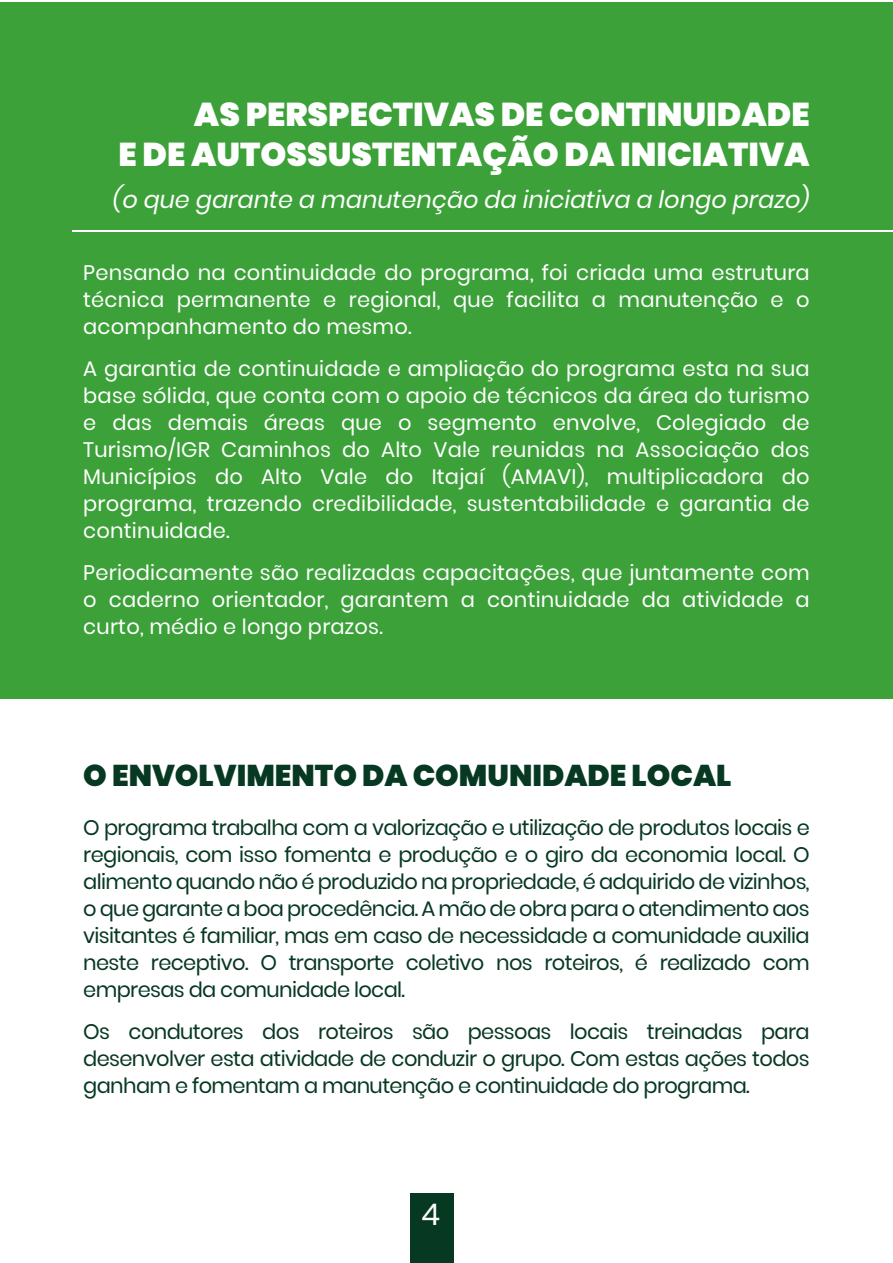
<style>
.page{position:relative;width:893px;height:1263px;background:#fff}
.page>*{position:absolute;margin:0;border:0;box-sizing:border-box;transform-origin:0 0}
.t1{font:900 33px/39.6px "Poppins";color:#fff;text-align:right}
.t2{font:900 30px "Poppins";color:#073822}
.t3{font:30px "Poppins";color:#fff}
.t4{font:italic 24px "Poppins";color:#fff}
.t5{font:21px/27px "Poppins";letter-spacing:.01em;color:#fff;text-align:justify}
.t6{font:21px/27px "Poppins";letter-spacing:-.03em;color:#073822;text-align:justify}
</style>
<div class="page">
<div style="left:0;top:2px;width:893px;height:697px;background:#3ba138"></div>
<hr style="left:72px;top:230px;width:821px;height:2px;background:#fff">
<div style="left:410px;top:1193px;width:44px;height:70px;background:#073822"></div>
<h1 class="t1" style="left:119px;top:95px;width:693px">AS PERSPECTIVAS DE CONTINUIDADE<br>E DE AUTOSSUSTENTAÇÃO DA INICIATIVA</h1>
<p class="t4" style="left:113px;top:186px;width:698px">(o que garante a manutenção da iniciativa a longo prazo)</p>
<p class="t5" style="left:83px;top:259px;width:728px">Pensando na continuidade do programa, foi criada uma estrutura técnica permanente e regional, que facilita a manutenção e o acompanhamento do mesmo.</p>
<p class="t5" style="left:83px;top:355px;width:728px">A garantia de continuidade e ampliação do programa esta na sua base sólida, que conta com o apoio de técnicos da área do turismo e das demais áreas que o segmento envolve, Colegiado de Turismo/IGR Caminhos do Alto Vale reunidas na Associação dos Municípios do Alto Vale do Itajaí (AMAVI), multiplicadora do programa, trazendo credibilidade, sustentabilidade e garantia de continuidade.</p>
<p class="t5" style="left:83px;top:559px;width:728px">Periodicamente são realizadas capacitações, que juntamente com o caderno orientador, garantem a continuidade da atividade a curto, médio e longo prazos.</p>
<h2 class="t2" style="left:83px;top:758px;width:650px">O ENVOLVIMENTO DA COMUNIDADE LOCAL</h2>
<p class="t6" style="left:83px;top:814px;width:728px">O programa trabalha com a valorização e utilização de produtos locais e regionais, com isso fomenta e produção e o giro da economia local. O alimento quando não é produzido na propriedade, é adquirido de vizinhos, o que garante a boa procedência. A mão de obra para o atendimento aos visitantes é familiar, mas em caso de necessidade a comunidade auxilia neste receptivo. O transporte coletivo nos roteiros, é realizado com empresas da comunidade local.</p>
<p class="t6" style="left:83px;top:1018px;width:728px">Os condutores dos roteiros são pessoas locais treinadas para desenvolver esta atividade de conduzir o grupo. Com estas ações todos ganham e fomentam a manutenção e continuidade do programa.</p>
<h2 class="t3" style="left:421px;top:1197px;width:20px">4</h2>
</div>
